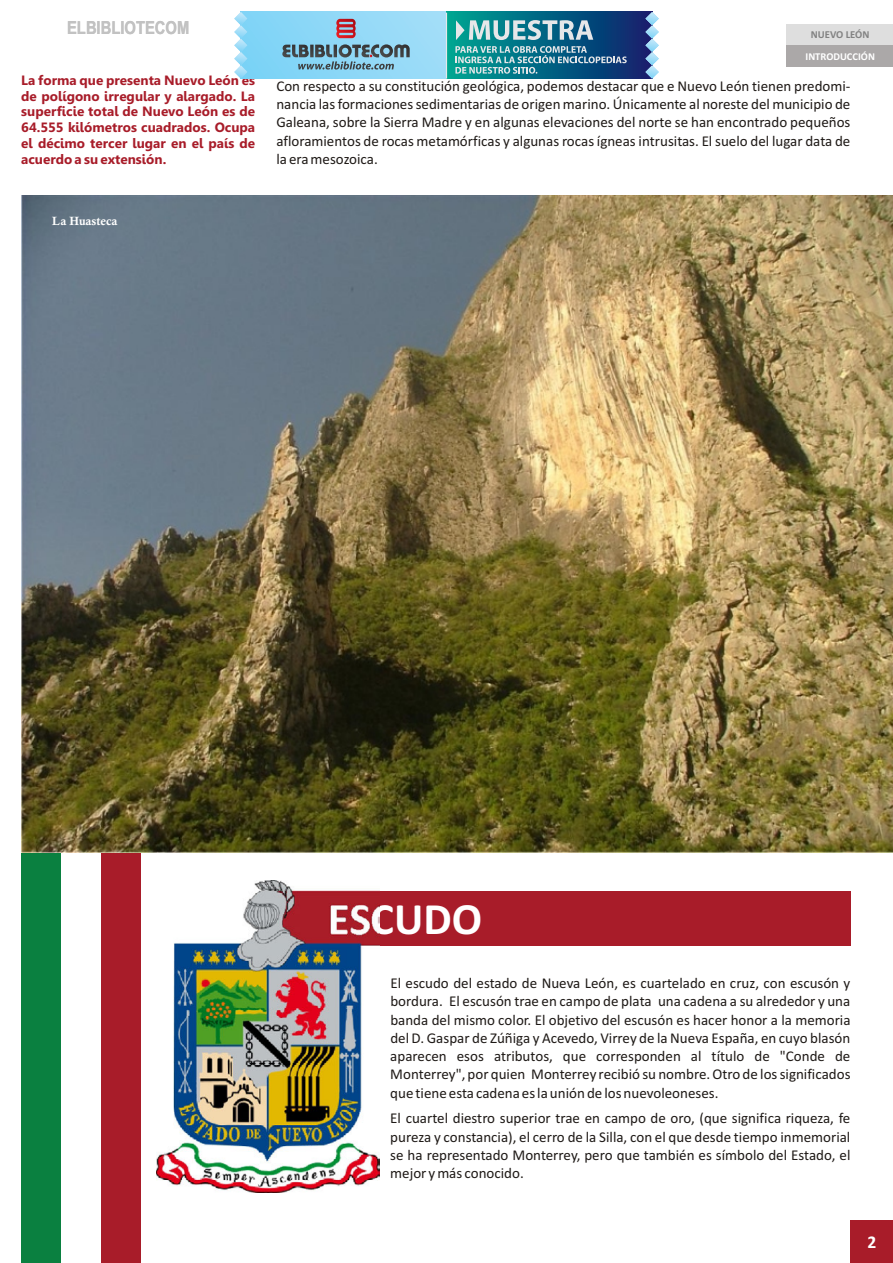
<style>
.page{position:relative;width:893px;height:1263px;background:#fff}
.page>*{position:absolute;margin:0;border:0;box-sizing:border-box;transform-origin:0 0}
.t1{font:700 45px "Calibri";color:#fff}
.t2{font:700 18px "Arial Narrow";color:#c2c2c2}
.t3{font:700 18px "Calibri";color:#fff}
.t4{font:15px/18.3px "Calibri";color:#1f1a17;text-align:justify}
.t5{font:700 13.5px/15.8px "Gisha";color:#a81c29;text-align:justify}
.t6{font:700 12px "Calisto";color:#fff}
.t7{font:700 10.65px "Calibri";color:#828282}
.t8{font:700 10.5px "Calibri";color:#fff}
</style>
<div class="page">
<div style="left:21px;top:753px;width:40px;height:510px;background:#0a8040"></div>
<div style="left:101px;top:753px;width:40px;height:510px;background:#a81c29"></div>
<div style="left:850px;top:1220px;width:43px;height:43px;background:#a81c29"></div>
<div style="left:787px;top:24px;width:106px;height:21px;background:#dedede"></div>
<div style="left:787px;top:45px;width:106px;height:22px;background:#aba8a8"></div>
<img style="left:21px;top:195px;width:872px;height:657px">
<div style="left:276px;top:891px;width:574px;height:54px;background:#a81c29"></div>
<img style="left:156px;top:880px;width:224px;height:313px">
<svg style="left:248px;top:12px;width:198px;height:67px;background:#8fd8f7"></svg>
<svg style="left:288px;top:489px;width:73px;height:32px;background:#86714a"></svg>
<svg style="left:362px;top:489px;width:8px;height:32px"></svg>
<svg style="left:375px;top:489px;width:41px;height:32px"></svg>
<svg style="left:420px;top:489px;width:8px;height:32px"></svg>
<svg style="left:432px;top:489px;width:179px;height:33px;background:#ae9260"></svg>
<div style="left:446px;top:12px;width:206px;height:67px;background:linear-gradient(to right,#00a694,#0c1f6e)"></div>
<svg style="left:234px;top:12px;width:14px;height:67px"></svg>
<svg style="left:645px;top:12px;width:14px;height:67px"></svg>
<svg style="left:336px;top:19px;width:20px;height:19px"></svg>
<svg style="left:281px;top:44px;width:129px;height:26px;background:#6e9bae"></svg>
<svg style="left:455px;top:46px;width:172px;height:28px;background:#3d859c"></svg>
<svg style="left:456px;top:20px;width:137px;height:20px;background:#70aab6"></svg>
<hr style="left:446px;top:13px;width:1px;height:66px;background:#e6e7e9">
<p class="t2" style="left:67px;top:21px;width:124px">ELBIBLIOTECOM</p>
<p class="t5" style="left:21px;top:73px;width:235px">La forma que presenta Nuevo León es de polígono irregular y alargado. La superficie total de Nuevo León es de 64.555 kilómetros cuadrados. Ocupa el décimo tercer lugar en el país de acuerdo a su extensión.</p>
<p class="t6" style="left:52px;top:217px;width:67px">La Huasteca</p>
<p class="t7" style="left:811px;top:30px;width:60px">NUEVO LEÓN</p>
<p class="t8" style="left:806px;top:52px;width:71px">INTRODUCCIÓN</p>
<p class="t4" style="left:276px;top:78px;width:576px">Con respecto a su constitución geológica, podemos destacar que e Nuevo León tienen predomi&shy;nancia las formaciones sedimentarias de origen marino. Únicamente al noreste del municipio de Galeana, sobre la Sierra Madre y en algunas elevaciones del norte se han encontrado pequeños afloramientos de rocas metamórficas y algunas rocas ígneas intrusitas. El suelo del lugar data de la era mesozoica.</p>
<h1 class="t1" style="left:327px;top:900px;width:156px">ESCUDO</h1>
<p class="t4" style="left:390px;top:975px;width:462px">El escudo del estado de Nueva León, es cuartelado en cruz, con escusón y bordura. El escusón trae en campo de plata una cadena a su alrededor y una banda del mismo color. El objetivo del escusón es hacer honor a la memoria del D. Gaspar de Zúñiga y Acevedo, Virrey de la Nueva España, en cuyo blasón aparecen esos atributos, que corresponden al título de "Conde de Monterrey", por quien Monterrey recibió su nombre. Otro de los significados que tiene esta cadena es la unión de los nuevoleoneses.</p>
<p class="t4" style="left:390px;top:1110px;width:462px">El cuartel diestro superior trae en campo de oro, (que significa riqueza, fe pureza y constancia), el cerro de la Silla, con el que desde tiempo inmemorial se ha representado Monterrey, pero que también es símbolo del Estado, el mejor y más conocido.</p>
<p class="t3" style="left:868px;top:1234px;width:10px">2</p>
</div>
